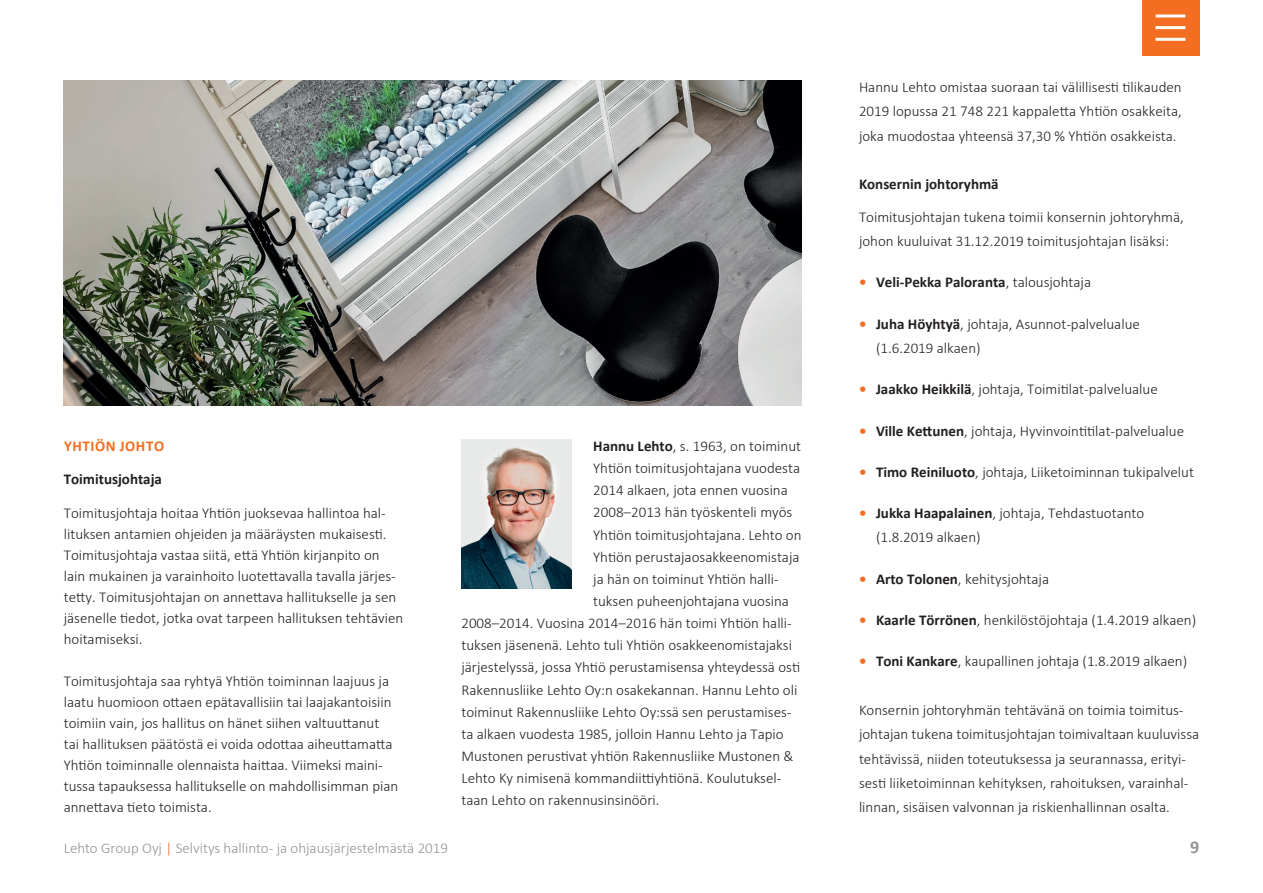
<style>
.page{position:relative;width:1263px;height:893px;background:#fff}
.page>*{position:absolute;margin:0;border:0;box-sizing:border-box;transform-origin:0 0}
.t1{font:700 18px "Calibri";color:#919396}
.leipis{font:300 15px/21px "Calibri";color:#231f20}
.kappaleotsikko_musta{font:700 15px "Calibri";color:#231f20}
.t2{font:300 15px "Calibri";color:#919396}
.Otsikot_2_CG{font:700 15px "Calibri";letter-spacing:.04em;color:#f36e21}
.s1{font-weight:700}
.s2{color:#f36e21}
.s3{font-weight:300}
.s4{font-weight:700;color:#f36e21}
</style>
<div class="page">
<div style="left:1142px;top:0;width:57px;height:55px;background:#f36e21"></div>
<hr style="left:1155px;top:14px;width:30px;height:3px;background:#fff">
<hr style="left:1155px;top:26px;width:30px;height:3px;background:#fff">
<hr style="left:1155px;top:38px;width:30px;height:3px;background:#fff">
<img style="left:461px;top:440px;width:111px;height:148px">
<img style="left:64px;top:81px;width:737px;height:324px">
<p class="Otsikot_2_CG" style="left:64px;top:435px;width:102px">YHTIÖN JOHTO</p>
<p class="kappaleotsikko_musta" style="left:64px;top:469px;width:100px">Toimitusjohtaja</p>
<p class="leipis" style="left:64px;top:503px;width:341px">Toimitusjohtaja hoitaa Yhtiön juoksevaa hallintoa hal&shy;lituksen antamien ohjeiden ja määräysten mukaisesti.<br>Toimitusjohtaja vastaa siitä, että Yhtiön kirjanpito on lain mukainen ja varainhoito luotettavalla tavalla järjes&shy;tetty. Toimitusjohtajan on annettava hallitukselle ja sen jäsenelle tiedot, jotka ovat tarpeen hallituksen tehtävien hoitamiseksi.</p>
<p class="leipis" style="left:64px;top:671px;width:336px">Toimitusjohtaja saa ryhtyä Yhtiön toiminnan laajuus ja laatu huomioon ottaen epätavallisiin tai laajakantoisiin toimiin vain, jos hallitus on hänet siihen valtuuttanut<br>tai hallituksen päätöstä ei voida odottaa aiheuttamatta Yhtiön toiminnalle olennaista haittaa. Viimeksi maini&shy;tussa tapauksessa hallitukselle on mahdollisimman pian annettava tieto toimista.</p>
<p class="leipis" style="left:593px;top:435px;width:209px"><span class="s1">Hannu Lehto</span>, s. 1963, on toiminut</p>
<p class="leipis" style="left:593px;top:457px;width:208px">Yhtiön toimitusjohtajana vuodesta</p>
<p class="leipis" style="left:593px;top:480px;width:196px">2014 alkaen, jota ennen vuosina</p>
<p class="leipis" style="left:593px;top:502px;width:201px">2008–2013 hän työskenteli myös</p>
<p class="leipis" style="left:593px;top:524px;width:210px">Yhtiön toimitusjohtajana. Lehto on</p>
<p class="leipis" style="left:593px;top:546px;width:208px">Yhtiön perustajaosakkeenomistaja</p>
<p class="leipis" style="left:593px;top:568px;width:187px">ja hän on toiminut Yhtiön halli-</p>
<p class="leipis" style="left:593px;top:590px;width:197px">tuksen puheenjohtajana vuosina</p>
<p class="leipis" style="left:461px;top:613px;width:332px">2008–2014. Vuosina 2014–2016 hän toimi Yhtiön halli-</p>
<p class="leipis" style="left:461px;top:635px;width:332px">tuksen jäsenenä. Lehto tuli Yhtiön osakkeenomistajaksi</p>
<p class="leipis" style="left:461px;top:657px;width:340px">järjestelyssä, jossa Yhtiö perustamisensa yhteydessä osti</p>
<p class="leipis" style="left:461px;top:679px;width:337px">Rakennusliike Lehto Oy:n osakekannan. Hannu Lehto oli</p>
<p class="leipis" style="left:461px;top:701px;width:331px">toiminut Rakennusliike Lehto Oy:ssä sen perustamises-</p>
<p class="leipis" style="left:461px;top:723px;width:324px">ta alkaen vuodesta 1985, jolloin Hannu Lehto ja Tapio</p>
<p class="leipis" style="left:461px;top:745px;width:334px">Mustonen perustivat yhtiön Rakennusliike Mustonen &amp;</p>
<p class="leipis" style="left:461px;top:768px;width:321px">Lehto Ky nimisenä kommandiittiyhtiönä. Koulutuksel-</p>
<p class="leipis" style="left:461px;top:790px;width:200px">taan Lehto on rakennusinsinööri.</p>
<p class="leipis" style="left:859px;top:75px;width:324px;line-height:24.3px;text-align:justify">Hannu Lehto omistaa suoraan tai välillisesti tilikauden 2019 lopussa 21 748 221 kappaletta Yhtiön osakkeita, joka muodostaa yhteensä 37,30 % Yhtiön osakkeista.</p>
<p class="kappaleotsikko_musta" style="left:859px;top:173px;width:141px">Konsernin johtoryhmä</p>
<p class="leipis" style="left:859px;top:204px;width:326px;line-height:24.3px">Toimitusjohtajan tukena toimii konsernin johtoryhmä, johon kuuluivat 31.12.2019 toimitusjohtajan lisäksi:</p>
<p class="kappaleotsikko_musta" style="left:859px;top:272px;width:234px"><span class="s2">•</span> Veli-Pekka Paloranta<span class="s3">, talousjohtaja</span></p>
<p class="leipis" style="left:876px;top:311px;width:265px;line-height:24.3px;text-indent:-17px"><span class="s4">•</span> <span class="s1">Juha Höyhtyä</span>, johtaja, Asunnot-palvelualue (1.6.2019 alkaen)</p>
<p class="leipis" style="left:859px;top:379px;width:300px"><span class="s4">•</span> <span class="s1">Jaakko Heikkilä</span>, johtaja, Toimitilat-palvelualue</p>
<p class="leipis" style="left:859px;top:420px;width:327px"><span class="s4">•</span> <span class="s1">Ville Kettunen</span>, johtaja, Hyvinvointitilat-palvelualue</p>
<p class="leipis" style="left:859px;top:461px;width:336px"><span class="s4">•</span> <span class="s1">Timo Reiniluoto</span>, johtaja, Liiketoiminnan tukipalvelut</p>
<p class="leipis" style="left:876px;top:501px;width:270px;line-height:24.3px;text-indent:-17px"><span class="s4">•</span> <span class="s1">Jukka Haapalainen</span>, johtaja, Tehdastuotanto (1.8.2019 alkaen)</p>
<p class="leipis" style="left:859px;top:568px;width:192px"><span class="s4">•</span> <span class="s1">Arto Tolonen</span>, kehitysjohtaja</p>
<p class="leipis" style="left:859px;top:609px;width:339px"><span class="s4">•</span> <span class="s1">Kaarle Törrönen</span>, henkilöstöjohtaja (1.4.2019 alkaen)</p>
<p class="leipis" style="left:859px;top:651px;width:330px"><span class="s4">•</span> <span class="s1">Toni Kankare</span>, kaupallinen johtaja (1.8.2019 alkaen)</p>
<p class="leipis" style="left:859px;top:698px;width:342px;line-height:24.3px">Konsernin johtoryhmän tehtävänä on toimia toimitus&shy;johtajan tukena toimitusjohtajan toimivaltaan kuuluvissa tehtävissä, niiden toteutuksessa ja seurannassa, erityi&shy;sesti liiketoiminnan kehityksen, rahoituksen, varainhal&shy;linnan, sisäisen valvonnan ja riskienhallinnan osalta.</p>
<p class="t2" style="left:64px;top:838px;width:386px">Lehto Group Oyj <span class="s2">|</span> Selvitys hallinto- ja ohjausjärjestelmästä 2019</p>
<p class="t1" style="left:1190px;top:835px;width:11px">9</p>
</div>
